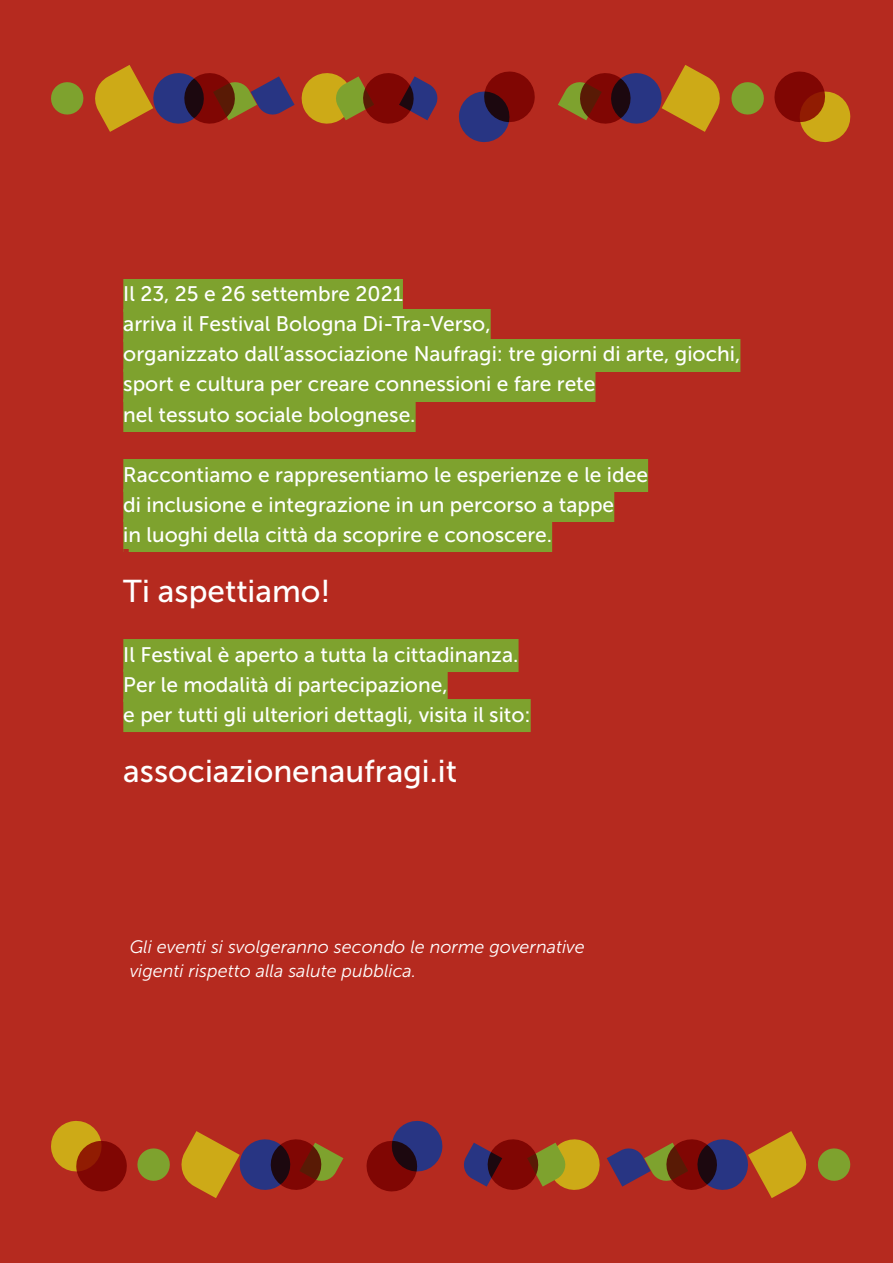
<style>
.page{position:relative;width:893px;height:1263px;background:#b52a1f}
.page>*{position:absolute;margin:0;border:0;box-sizing:border-box;transform-origin:0 0}
.t1{font:31.5px "Museo Sans 500";color:#fff}
.t2{font:21px "Museo Sans 500";color:#fff}
.t3{font:italic 18px "Museo Sans 300";color:#fff}
</style>
<div class="page">
<svg style="left:51px;top:82px;width:33px;height:33px"></svg>
<svg style="left:731px;top:82px;width:33px;height:33px"></svg>
<svg style="left:458px;top:71px;width:77px;height:72px"></svg>
<svg style="left:774px;top:71px;width:77px;height:72px"></svg>
<svg style="left:558px;top:65px;width:162px;height:67px"></svg>
<svg style="left:95px;top:65px;width:343px;height:67px"></svg>
<svg style="left:818px;top:1148px;width:33px;height:33px"></svg>
<svg style="left:137px;top:1148px;width:33px;height:33px"></svg>
<svg style="left:366px;top:1120px;width:77px;height:72px"></svg>
<svg style="left:51px;top:1121px;width:76px;height:71px"></svg>
<svg style="left:181px;top:1131px;width:162px;height:67px"></svg>
<svg style="left:464px;top:1131px;width:343px;height:67px"></svg>
<div style="left:123px;top:279px;width:280px;height:33px;background:#7ea22e"></div>
<div style="left:123px;top:309px;width:368px;height:33px;background:#7ea22e"></div>
<div style="left:123px;top:339px;width:617px;height:33px;background:#7ea22e"></div>
<div style="left:123px;top:369px;width:472px;height:33px;background:#7ea22e"></div>
<div style="left:123px;top:399px;width:293px;height:33px;background:#7ea22e"></div>
<div style="left:123px;top:459px;width:525px;height:33px;background:#7ea22e"></div>
<div style="left:123px;top:489px;width:491px;height:33px;background:#7ea22e"></div>
<div style="left:123px;top:519px;width:429px;height:33px;background:#7ea22e"></div>
<div style="left:123px;top:549px;width:6px;height:33px;background:#b52a1f"></div>
<div style="left:123px;top:639px;width:396px;height:33px;background:#7ea22e"></div>
<div style="left:123px;top:669px;width:325px;height:33px;background:#7ea22e"></div>
<div style="left:123px;top:699px;width:408px;height:33px;background:#7ea22e"></div>
<p class="t2" style="left:123px;top:283px;width:281px">Il 23, 25 e 26 settembre 2021</p>
<p class="t2" style="left:123px;top:313px;width:369px">arriva il Festival Bologna Di-Tra-Verso,</p>
<p class="t2" style="left:123px;top:343px;width:619px">organizzato dall’associazione Naufragi: tre giorni di arte, giochi,</p>
<p class="t2" style="left:123px;top:373px;width:474px">sport e cultura per creare connessioni e fare rete</p>
<p class="t2" style="left:123px;top:403px;width:294px">nel tessuto sociale bolognese.</p>
<p class="t2" style="left:123px;top:463px;width:526px">Raccontiamo e rappresentiamo le esperienze e le idee</p>
<p class="t2" style="left:123px;top:493px;width:492px">di inclusione e integrazione in un percorso a tappe</p>
<p class="t2" style="left:123px;top:523px;width:430px">in luoghi della città da scoprire e conoscere.</p>
<p class="t1" style="left:123px;top:573px;width:209px">Ti aspettiamo!</p>
<p class="t2" style="left:123px;top:643px;width:397px">Il Festival è aperto a tutta la cittadinanza.</p>
<p class="t2" style="left:123px;top:673px;width:326px">Per le modalità di partecipazione,</p>
<p class="t2" style="left:123px;top:703px;width:409px">e per tutti gli ulteriori dettagli, visita il sito:</p>
<p class="t1" style="left:123px;top:753px;width:335px">associazionenaufragi.it</p>
<p class="t3" style="left:130px;top:937px;width:456px">Gli eventi si svolgeranno secondo le norme governative</p>
<p class="t3" style="left:130px;top:961px;width:288px">vigenti rispetto alla salute pubblica.</p>
</div>
